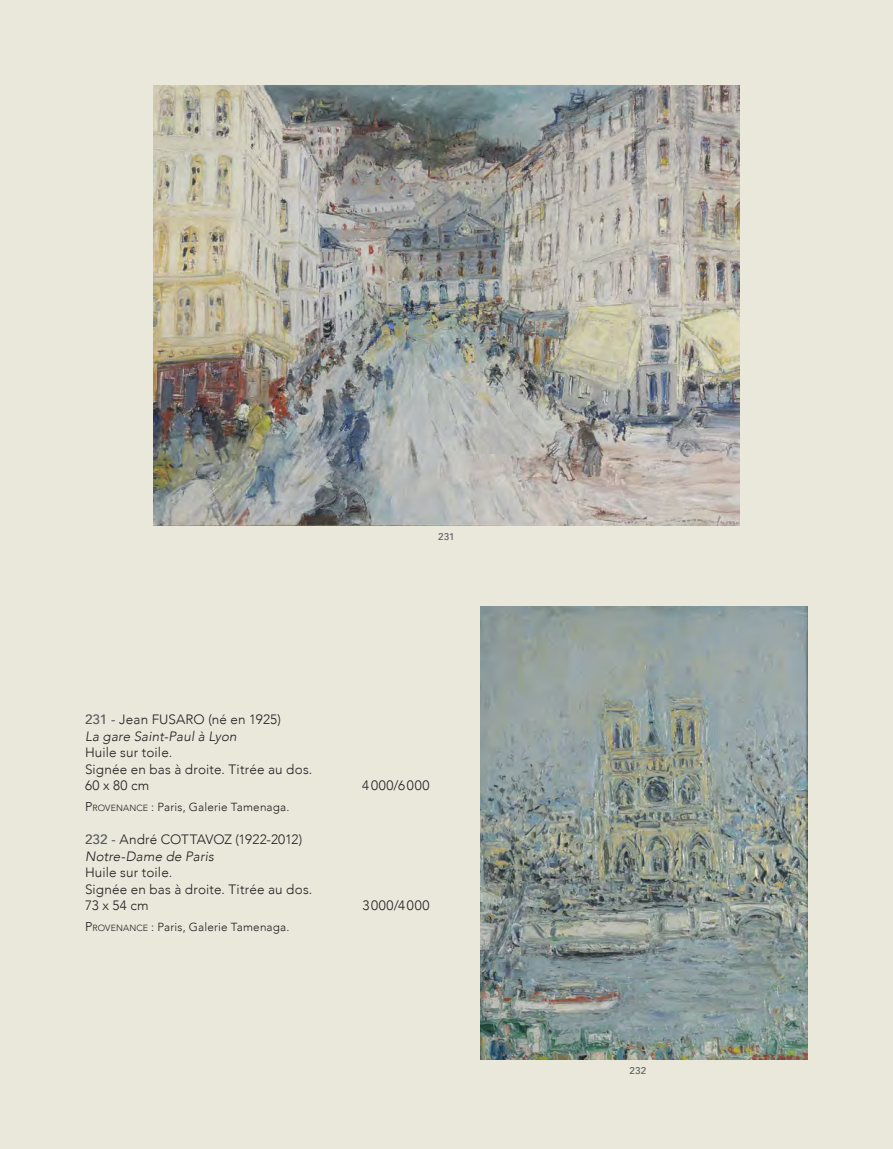
<style>
.page{position:relative;width:893px;height:1149px;background:#fff}
.page>*{position:absolute;margin:0;border:0;box-sizing:border-box;transform-origin:0 0}
.FICHE{font:300 13.5px "Avenir";letter-spacing:.015em;color:#231f20}
.Titre_oeuvre{font:italic 300 13.5px "Avenir";letter-spacing:.01em;color:#231f20}
.FICHE-2{font:300 13.5px "Avenir";letter-spacing:-.005em;color:#231f20}
.FICHE-3{font:300 13.5px "Avenir";letter-spacing:.055em;color:#231f20}
.notes{font:300 11.7px "Avenir";letter-spacing:.02em;color:#231f20}
.t1{font:500 9.75px "Avenir";letter-spacing:.02em;color:#57585a}
.s1{font-weight:500;color:#57585a}
.s2{font-size:12.75px}
.s3{font-size:8.85px}
</style>
<div class="page">
<div style="left:0;top:0;width:893px;height:1148px;background:#e9e8db"></div>
<img style="left:480px;top:606px;width:328px;height:452px">
<img style="left:154px;top:85px;width:585px;height:440px">
<p class="t1" style="left:438px;top:528px;width:18px">231</p>
<p class="FICHE" style="left:85px;top:711px;width:198px"><span class="s1">231 -</span> Jean FUSARO (né en 1925)</p>
<p class="Titre_oeuvre" style="left:85px;top:727px;width:153px">La gare Saint-Paul à Lyon</p>
<p class="FICHE" style="left:85px;top:744px;width:89px">Huile sur toile.</p>
<p class="FICHE" style="left:85px;top:760px;width:229px">Signée en bas à droite. Titrée au dos.</p>
<p class="FICHE" style="left:85px;top:777px;width:66px">60 x 80 cm</p>
<p class="FICHE-3" style="left:362px;top:777px;width:69px">4000/6000</p>
<p class="notes" style="left:85px;top:799px;width:206px"><span class="s2">P</span><span class="s3">ROVENANCE</span> : Paris, Galerie Tamenaga.</p>
<p class="FICHE-2" style="left:85px;top:831px;width:219px"><span class="s1">232 -</span> André COTTAVOZ (1922-2012)</p>
<p class="Titre_oeuvre" style="left:85px;top:847px;width:130px">Notre-Dame de Paris</p>
<p class="FICHE" style="left:85px;top:864px;width:89px">Huile sur toile.</p>
<p class="FICHE" style="left:85px;top:880px;width:229px">Signée en bas à droite. Titrée au dos.</p>
<p class="FICHE" style="left:85px;top:897px;width:65px">73 x 54 cm</p>
<p class="FICHE-3" style="left:362px;top:897px;width:69px">3000/4000</p>
<p class="notes" style="left:85px;top:919px;width:206px"><span class="s2">P</span><span class="s3">ROVENANCE</span> : Paris, Galerie Tamenaga.</p>
<p class="t1" style="left:629px;top:1061px;width:18px">232</p>
</div>
